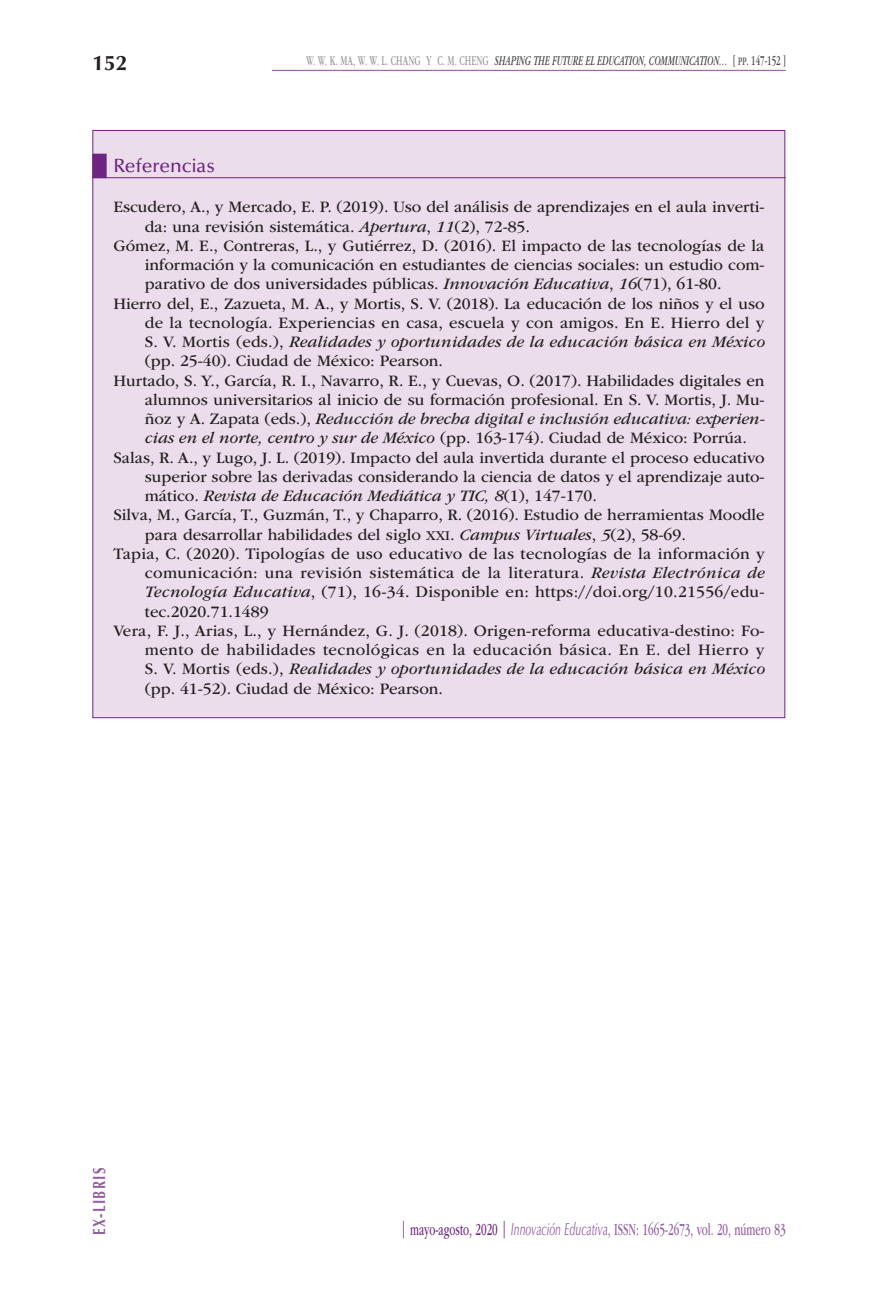
<style>
.page{position:relative;width:893px;height:1290px;background:#fff}
.page>*{position:absolute;margin:0;border:0;box-sizing:border-box;transform-origin:0 0}
.t1{font:700 21px "Optima LT Std";color:#231f20}
._06A_Referencias_bib{font:500 19.25px "Optima LT Std";letter-spacing:-.005em;color:#6e2581}
.t2{font:17.5px "ITC Garamond Std";color:#945ca0;scale:.6 1}
.t3{font:700 17.5px "Optima LT Std";letter-spacing:.1em;color:#945ca0;scale:.75 1}
._07A_Bibliografia{font:16.62px/19.2px "ITC Garamond Std";color:#231f20;text-align:justify}
.t4{font:italic 14px "ITC Garamond Std";letter-spacing:.01em;color:#3e3e3f;scale:.6 1}
.s1{font-style:normal;color:#939598}
.s2{font-style:normal}
.s3{font-family:"ITC Garamond Std Bk SC850";font-style:normal;font-size:11.9px}
.s4{font-style:italic}
.s5{font-size:14px}
.s6{color:#6e2581}
.s7{font-family:"Optima LT Std";font-style:italic}
</style>
<div class="page">
<hr style="left:272px;top:70px;width:514px;height:1px;background:#8c519a">
<div style="left:92px;top:130px;width:693px;height:588px;background:#ecddec;border:1px solid #6e2581"></div>
<div style="left:92px;top:154px;width:15px;height:24px;background:#6e2581"></div>
<hr style="left:92px;top:177px;width:694px;height:1px;background:#6e2581">
<p class="t1" style="left:92px;top:50px;width:37px">152</p>
<p class="t4" style="left:306px;top:53px;width:801px"><span class="s1">W. W. K. MA, W. W. L. CHANG Y C. M. CHENG</span> SHAPING THE FUTURE EL EDUCATION, COMMUNICATION… <span class="s2">[</span> <span class="s3">pp</span><span class="s2">. 147-152 ]</span></p>
<p class="_06A_Referencias_bib" style="left:113px;top:155px;width:103px">Referencias</p>
<p class="_07A_Bibliografia" style="left:145px;top:198px;width:621px;text-indent:-32px">Escudero, A., y Mercado, E. P. (2019). Uso del análisis de aprendizajes en el aula inverti&shy;da: una revisión sistemática. <span class="s4">Apertura</span>, <span class="s4">11</span>(2), 72-85.</p>
<p class="_07A_Bibliografia" style="left:145px;top:236px;width:621px;text-indent:-32px">Gómez, M. E., Contreras, L., y Gutiérrez, D. (2016). El impacto de las tecnologías de la información y la comunicación en estudiantes de ciencias sociales: un estudio com&shy;parativo de dos universidades públicas. <span class="s4">Innovación Educativa</span>, <span class="s4">16</span>(71), 61-80.</p>
<p class="_07A_Bibliografia" style="left:145px;top:294px;width:622px;text-indent:-32px">Hierro del, E., Zazueta, M. A., y Mortis, S. V. (2018). La educación de los niños y el uso de la tecnología. Experiencias en casa, escuela y con amigos. En E. Hierro del y S. V. Mortis (eds.), <span class="s4">Realidades y oportunidades de la educación básica en México </span>(pp. 25-40). Ciudad de México: Pearson.</p>
<p class="_07A_Bibliografia" style="left:145px;top:371px;width:621px;text-indent:-32px">Hurtado, S. Y., García, R. I., Navarro, R. E., y Cuevas, O. (2017). Habilidades digitales en alumnos universitarios al inicio de su formación profesional. En S. V. Mortis, J. Mu&shy;ñoz y A. Zapata (eds.), <span class="s4">Reducción de brecha digital e inclusión educativa: experien&shy;cias en el norte, centro y sur de México</span> (pp. 163-174). Ciudad de México: Porrúa.</p>
<p class="_07A_Bibliografia" style="left:145px;top:448px;width:621px;text-indent:-32px">Salas, R. A., y Lugo, J. L. (2019). Impacto del aula invertida durante el proceso educativo superior sobre las derivadas considerando la ciencia de datos y el aprendizaje auto&shy;mático. <span class="s4">Revista de Educación Mediática y TIC, 8</span>(1), 147-170.</p>
<p class="_07A_Bibliografia" style="left:145px;top:506px;width:621px;text-indent:-32px">Silva, M., García, T., Guzmán, T., y Chaparro, R. (2016). Estudio de herramientas Moodle para desarrollar habilidades del siglo <span class="s5">XXI</span>. <span class="s4">Campus Virtuales</span>, <span class="s4">5</span>(2), 58-69.</p>
<p class="_07A_Bibliografia" style="left:145px;top:544px;width:621px;text-indent:-32px">Tapia, C. (2020). Tipologías de uso educativo de las tecnologías de la información y comunicación: una revisión sistemática de la literatura. <span class="s4">Revista Electrónica de Tecnología Educativa</span>, (71), 16-34. Disponible en: https://doi.org/10.21556/edu&shy;tec.2020.71.1489</p>
<p class="_07A_Bibliografia" style="left:145px;top:621px;width:622px;text-indent:-32px">Vera, F. J., Arias, L., y Hernández, G. J. (2018). Origen-reforma educativa-destino: Fo&shy;mento de habilidades tecnológicas en la educación básica. En E. del Hierro y S. V. Mortis (eds.), <span class="s4">Realidades y oportunidades de la educación básica en México </span>(pp. 41-52). Ciudad de México: Pearson.</p>
<p class="t3" style="left:89px;top:1235px;width:91px;rotate:-90deg">EX-LIBRIS</p>
<p class="t2" style="left:401px;top:1220px;width:643px"><span class="s6">| mayo-agosto, 2020 |</span> <span class="s7">Innovación Educativa</span>, ISSN: 1665-2673, vol. 20, número 83</p>
</div>
